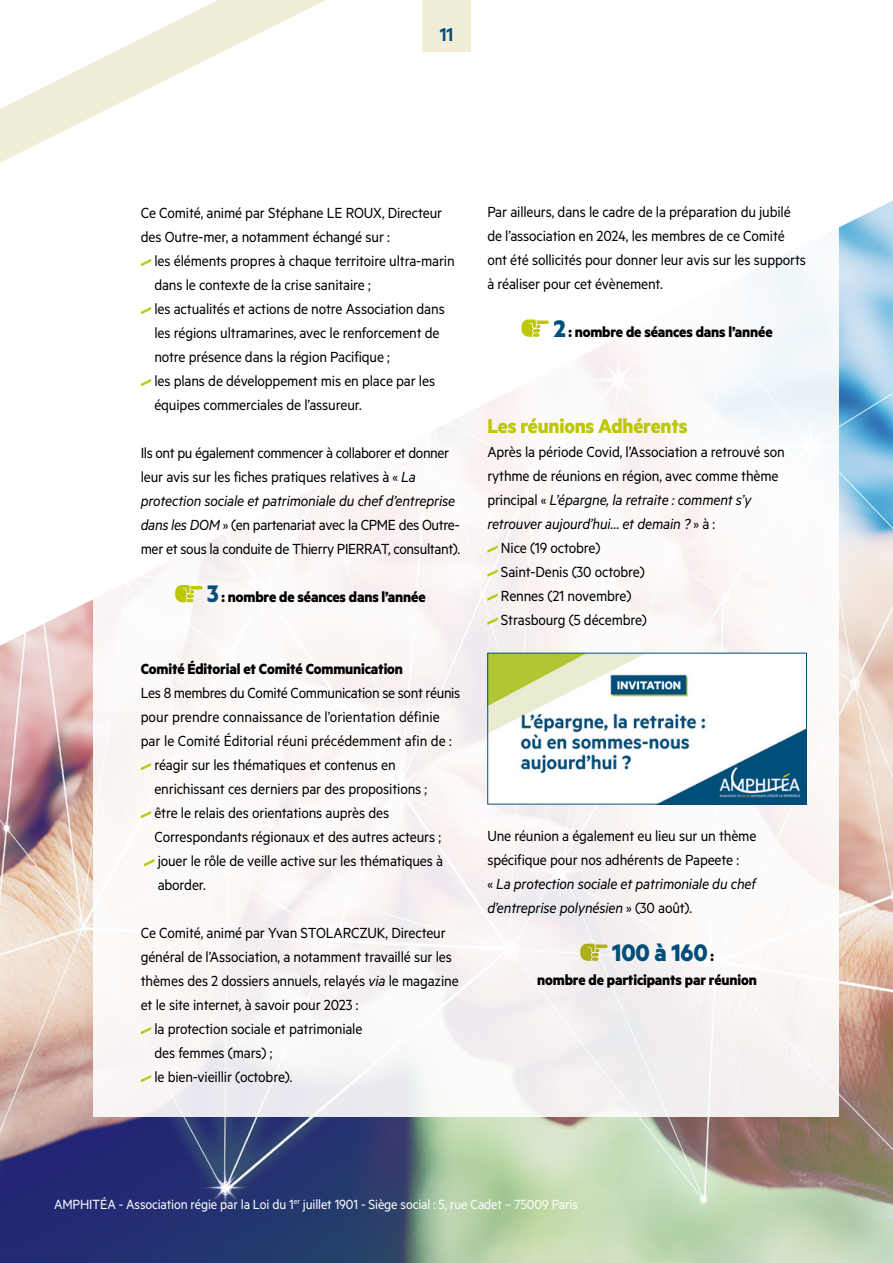
<style>
.page{position:relative;width:893px;height:1263px;background:#fff}
.page>*{position:absolute;margin:0;border:0;box-sizing:border-box;transform-origin:0 0}
.t1{font:700 27px "Metric";letter-spacing:-.01em;color:#024e7b;scale:.95 1}
.t2{font:700 22.5px "Metric";letter-spacing:-.01em;color:#bdc704;scale:.95 1}
.t3{font:600 21px "Metric";color:#024e7b;scale:.95 1}
.t4{font:16.5px/24px "Metric";letter-spacing:-.01em;color:#000;scale:.95 1}
.t5{font:700 16.5px "Metric";letter-spacing:-.01em;color:#000;scale:.95 1}
.t6{font:italic 16.5px "Metric";letter-spacing:-.01em;color:#000;scale:.95 1}
.t7{font:15px "Metric";letter-spacing:-.01em;color:#fff;scale:.95 1}
.s1{font-style:italic}
.s2{font-size:27px;color:#024e7b}
.s3{font-style:normal}
.s4{font-size:16.5px;color:#000}
</style>
<div class="page">
<img style="left:0;top:646px;width:893px;height:617px">
<svg style="left:0;top:200px;width:893px;height:446px"></svg>
<div style="left:94px;top:119px;width:745px;height:997px;background:#fff"></div>
<svg style="left:0;top:0;width:326px;height:163px"></svg>
<svg style="left:141px;top:259px;width:10px;height:7px"></svg>
<svg style="left:141px;top:307px;width:10px;height:7px"></svg>
<svg style="left:141px;top:379px;width:10px;height:7px"></svg>
<svg style="left:175px;top:585px;width:28px;height:17px"></svg>
<svg style="left:141px;top:763px;width:10px;height:7px"></svg>
<svg style="left:141px;top:811px;width:10px;height:7px"></svg>
<svg style="left:144px;top:859px;width:11px;height:7px"></svg>
<svg style="left:141px;top:1027px;width:10px;height:7px"></svg>
<svg style="left:141px;top:1075px;width:10px;height:7px"></svg>
<div style="left:422px;top:0;width:49px;height:52px;background:#f0eed7"></div>
<img style="left:489px;top:655px;width:316px;height:147px">
<div style="left:487px;top:653px;width:320px;height:151px;border:1px solid #024e7b"></div>
<svg style="left:521px;top:319px;width:28px;height:18px"></svg>
<svg style="left:487px;top:545px;width:11px;height:8px"></svg>
<svg style="left:487px;top:569px;width:11px;height:8px"></svg>
<svg style="left:487px;top:593px;width:11px;height:8px"></svg>
<svg style="left:487px;top:617px;width:11px;height:8px"></svg>
<svg style="left:580px;top:943px;width:28px;height:18px"></svg>
<p class="t3" style="left:440px;top:22px;width:16px">11</p>
<p class="t4" style="left:141px;top:200px;width:319px">Ce Comité, animé par Stéphane LE ROUX, Directeur des Outre-mer, a notamment échangé sur :</p>
<p class="t4" style="left:154px;top:248px;width:318px">les éléments propres à chaque territoire ultra-marin dans le contexte de la crise sanitaire ;<br>les actualités et actions de notre Association dans les régions ultramarines, avec le renforcement de notre présence dans la région Pacifique ;<br>les plans de développement mis en place par les équipes commerciales de l’assureur.</p>
<p class="t4" style="left:141px;top:440px;width:338px">Ils ont pu également commencer à collaborer et donner leur avis sur les fiches pratiques relatives à « <span class="s1">La protection sociale et patrimoniale du chef d’entreprise dans les DOM</span> » (en partenariat avec la CPME des Outre&shy;mer et sous la conduite de Thierry PIERRAT, consultant).</p>
<p class="t5" style="left:207px;top:587px;width:232px"><span class="s2">3</span> : nombre de séances dans l’année</p>
<p class="t5" style="left:141px;top:659px;width:278px">Comité Éditorial et Comité Communication</p>
<p class="t4" style="left:141px;top:680px;width:338px">Les 8 membres du Comité Communication se sont réunis</p>
<p class="t4" style="left:141px;top:704px;width:316px">pour prendre connaissance de l’orientation définie</p>
<p class="t4" style="left:141px;top:728px;width:329px">par le Comité Éditorial réuni précédemment afin de :</p>
<p class="t4" style="left:154px;top:752px;width:256px">réagir sur les thématiques et contenus en</p>
<p class="t4" style="left:154px;top:776px;width:289px">enrichissant ces derniers par des propositions ;</p>
<p class="t4" style="left:154px;top:800px;width:249px">être le relais des orientations auprès des</p>
<p class="t4" style="left:154px;top:824px;width:303px">Correspondants régionaux et des autres acteurs ;</p>
<p class="t4" style="left:158px;top:848px;width:302px">jouer le rôle de veille active sur les thématiques à</p>
<p class="t4" style="left:158px;top:872px;width:52px">aborder.</p>
<p class="t4" style="left:141px;top:920px;width:323px">Ce Comité, animé par Yvan STOLARCZUK, Directeur</p>
<p class="t4" style="left:141px;top:944px;width:329px">général de l’Association, a notamment travaillé sur les</p>
<p class="t4" style="left:141px;top:968px;width:336px">thèmes des 2 dossiers annuels, relayés <span class="s1">via</span> le magazine</p>
<p class="t4" style="left:141px;top:992px;width:231px">et le site internet, à savoir pour 2023 :</p>
<p class="t4" style="left:154px;top:1016px;width:221px">la protection sociale et patrimoniale</p>
<p class="t4" style="left:154px;top:1040px;width:126px">des femmes (mars) ;</p>
<p class="t4" style="left:154px;top:1064px;width:147px">le bien-vieillir (octobre).</p>
<p class="t4" style="left:487px;top:199px;width:337px">Par ailleurs, dans le cadre de la préparation du jubilé de l’association en 2024, les membres de ce Comité ont été sollicités pour donner leur avis sur les supports à réaliser pour cet évènement.</p>
<p class="t5" style="left:553px;top:321px;width:232px"><span class="s2">2</span> : nombre de séances dans l’année</p>
<h2 class="t2" style="left:487px;top:412px;width:212px">Les réunions Adhérents</h2>
<p class="t4" style="left:487px;top:439px;width:315px">Après la période Covid, l’Association a retrouvé son</p>
<p class="t4" style="left:487px;top:463px;width:308px">rythme de réunions en région, avec comme thème</p>
<p class="t6" style="left:487px;top:490px;width:280px"><span class="s3">principal «</span> L’épargne, la retraite : comment s’y</p>
<p class="t6" style="left:487px;top:514px;width:241px">retrouver aujourd’hui… et demain ? <span class="s3">» à :</span></p>
<p class="t4" style="left:501px;top:535px;width:106px">Nice (19 octobre)</p>
<p class="t4" style="left:501px;top:559px;width:153px">Saint-Denis (30 octobre)</p>
<p class="t4" style="left:501px;top:583px;width:139px">Rennes (21 novembre)</p>
<p class="t4" style="left:501px;top:607px;width:155px">Strasbourg (5 décembre)</p>
<p class="t4" style="left:487px;top:823px;width:285px">Une réunion a également eu lieu sur un thème spécifique pour nos adhérents de Papeete :<br>« <span class="s1">La protection sociale et patrimoniale du chef d’entreprise polynésien</span> » (30 août).</p>
<h1 class="t1" style="left:612px;top:936px;width:108px">100 à 160 <span class="s4">:</span></h1>
<p class="t5" style="left:537px;top:969px;width:233px">nombre de participants par réunion</p>
<p class="t7" style="left:54px;top:1195px;width:553px">AMPHITÉA - Association régie par la Loi du 1<sup>er</sup> juillet 1901 - Siège social : 5, rue Cadet – 75009 Paris</p>
</div>
